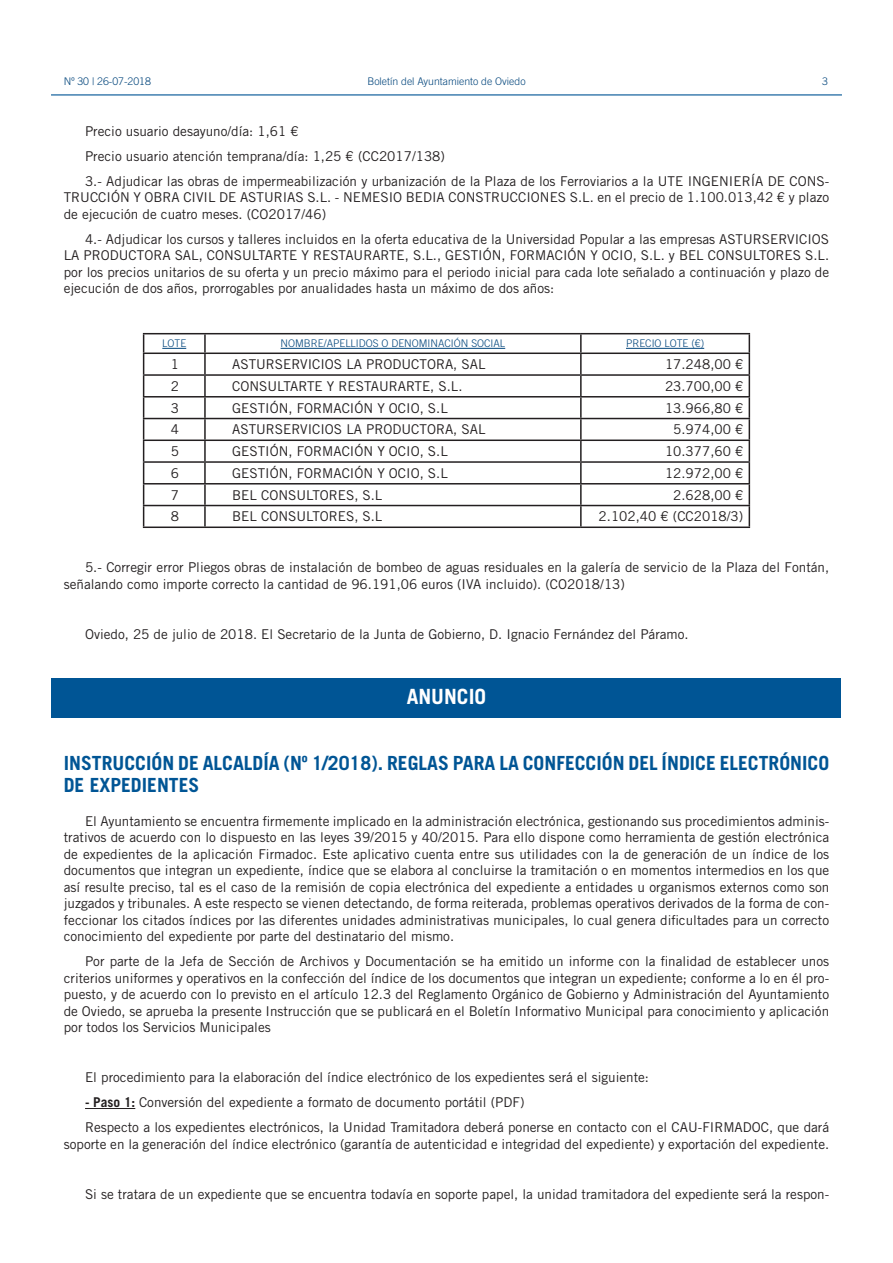
<style>
.page{position:relative;width:893px;height:1263px;background:#fff}
.page>*{position:absolute;margin:0;border:0;box-sizing:border-box;transform-origin:0 0}
.SECCIONES{font:700 21px "Trade Gothic LT Std";color:#fff}
.TÍTULOS_ANUNCIOS_tra{font:700 19.5px/22.5px "Trade Gothic LT Std";color:#005595}
.TEXTO_BIM_trade{font:13.5px/16.5px "Trade Gothic LT Std";color:#231f20;text-align:justify}
.SECCIONES-2{font:300 10.5px "Trade Gothic LT Std";color:#00447b}
.s1{font-weight:700}
</style>
<div class="page">
<hr style="left:51px;top:94px;width:791px;height:1px;background:#005595">
<hr style="left:85px;top:1108px;width:50px;height:1px;background:#231f20">
<hr style="left:143px;top:333px;width:62px;height:1px;background:#231f20">
<hr style="left:205px;top:333px;width:376px;height:1px;background:#231f20">
<svg style="left:204px;top:334px;width:2px;height:18px"></svg>
<hr style="left:581px;top:333px;width:169px;height:1px;background:#231f20">
<svg style="left:580px;top:334px;width:2px;height:18px"></svg>
<hr style="left:143px;top:352px;width:62px;height:2px;background:#231f20">
<hr style="left:205px;top:352px;width:376px;height:2px;background:#231f20">
<hr style="left:204px;top:354px;width:2px;height:20px;background:#231f20">
<hr style="left:581px;top:352px;width:169px;height:2px;background:#231f20">
<hr style="left:580px;top:354px;width:2px;height:20px;background:#231f20">
<hr style="left:143px;top:374px;width:62px;height:2px;background:#231f20">
<hr style="left:205px;top:374px;width:376px;height:2px;background:#231f20">
<hr style="left:204px;top:376px;width:2px;height:20px;background:#231f20">
<hr style="left:581px;top:374px;width:169px;height:2px;background:#231f20">
<hr style="left:580px;top:376px;width:2px;height:20px;background:#231f20">
<hr style="left:143px;top:396px;width:62px;height:1px;background:#231f20">
<hr style="left:205px;top:396px;width:376px;height:1px;background:#231f20">
<hr style="left:204px;top:397px;width:2px;height:21px;background:#231f20">
<hr style="left:581px;top:396px;width:169px;height:1px;background:#231f20">
<hr style="left:580px;top:397px;width:2px;height:21px;background:#231f20">
<hr style="left:143px;top:418px;width:62px;height:1px;background:#231f20">
<hr style="left:205px;top:418px;width:376px;height:1px;background:#231f20">
<hr style="left:204px;top:419px;width:2px;height:20px;background:#231f20">
<hr style="left:581px;top:418px;width:169px;height:1px;background:#231f20">
<hr style="left:580px;top:419px;width:2px;height:20px;background:#231f20">
<hr style="left:143px;top:439px;width:62px;height:2px;background:#231f20">
<hr style="left:205px;top:439px;width:376px;height:2px;background:#231f20">
<hr style="left:204px;top:441px;width:2px;height:20px;background:#231f20">
<hr style="left:581px;top:439px;width:169px;height:2px;background:#231f20">
<hr style="left:580px;top:441px;width:2px;height:20px;background:#231f20">
<hr style="left:143px;top:461px;width:62px;height:2px;background:#231f20">
<hr style="left:205px;top:461px;width:376px;height:2px;background:#231f20">
<hr style="left:204px;top:463px;width:2px;height:20px;background:#231f20">
<hr style="left:581px;top:461px;width:169px;height:2px;background:#231f20">
<hr style="left:580px;top:463px;width:2px;height:20px;background:#231f20">
<hr style="left:143px;top:483px;width:62px;height:1px;background:#231f20">
<hr style="left:205px;top:483px;width:376px;height:1px;background:#231f20">
<hr style="left:204px;top:484px;width:2px;height:21px;background:#231f20">
<hr style="left:581px;top:483px;width:169px;height:1px;background:#231f20">
<hr style="left:580px;top:484px;width:2px;height:21px;background:#231f20">
<hr style="left:143px;top:505px;width:62px;height:1px;background:#231f20">
<svg style="left:143px;top:334px;width:1px;height:192px"></svg>
<hr style="left:205px;top:505px;width:376px;height:1px;background:#231f20">
<hr style="left:204px;top:506px;width:2px;height:20px;background:#231f20">
<hr style="left:581px;top:505px;width:169px;height:1px;background:#231f20">
<hr style="left:580px;top:506px;width:2px;height:20px;background:#231f20">
<svg style="left:749px;top:334px;width:1px;height:192px"></svg>
<hr style="left:143px;top:526px;width:62px;height:2px;background:#231f20">
<hr style="left:205px;top:526px;width:376px;height:2px;background:#231f20">
<hr style="left:581px;top:526px;width:169px;height:2px;background:#231f20">
<svg style="left:162px;top:348px;width:24px;height:1px"></svg>
<hr style="left:281px;top:348px;width:224px;height:1px;background:#00447b">
<hr style="left:626px;top:348px;width:78px;height:1px;background:#00447b">
<div style="left:52px;top:679px;width:789px;height:39px;background:#005595"></div>
<p class="SECCIONES-2" style="left:64px;top:75px;width:89px">Nº 30 | 26-07-2018</p>
<p class="SECCIONES-2" style="left:367px;top:75px;width:160px">Boletín del Ayuntamiento de Oviedo</p>
<p class="SECCIONES-2" style="left:822px;top:75px;width:7px">3</p>
<p class="TEXTO_BIM_trade" style="left:85px;top:123px;width:215px">Precio usuario desayuno/día: 1,61 €</p>
<p class="TEXTO_BIM_trade" style="left:85px;top:148px;width:361px">Precio usuario atención temprana/día: 1,25 € (CC2017/138)</p>
<p class="TEXTO_BIM_trade" style="left:64px;top:173px;width:767px;text-indent:21px">3.- Adjudicar las obras de impermeabilización y urbanización de la Plaza de los Ferroviarios a la UTE INGENIERÍA DE CONS-TRUCCIÓN Y OBRA CIVIL DE ASTURIAS S.L. - NEMESIO BEDIA CONSTRUCCIONES S.L. en el precio de 1.100.013,42 € y plazo de ejecución de cuatro meses. (CO2017/46)</p>
<p class="TEXTO_BIM_trade" style="left:64px;top:231px;width:767px;text-indent:21px">4.- Adjudicar los cursos y talleres incluidos en la oferta educativa de la Universidad Popular a las empresas ASTURSERVICIOS LA PRODUCTORA SAL, CONSULTARTE Y RESTAURARTE, S.L., GESTIÓN, FORMACIÓN Y OCIO, S.L. y BEL CONSULTORES S.L. por los precios unitarios de su oferta y un precio máximo para el periodo inicial para cada lote señalado a continuación y plazo de ejecución de dos años, prorrogables por anualidades hasta un máximo de dos años:</p>
<p class="SECCIONES-2" style="left:162px;top:337px;width:25px">LOTE</p>
<p class="SECCIONES-2" style="left:281px;top:337px;width:226px">NOMBRE/APELLIDOS O DENOMINACIÓN SOCIAL</p>
<p class="SECCIONES-2" style="left:626px;top:337px;width:80px">PRECIO LOTE (€)</p>
<p class="TEXTO_BIM_trade" style="left:171px;top:356px;width:10px">1</p>
<p class="TEXTO_BIM_trade" style="left:232px;top:356px;width:255px">ASTURSERVICIOS LA PRODUCTORA, SAL</p>
<p class="TEXTO_BIM_trade" style="left:665px;top:356px;width:80px">17.248,00 €</p>
<p class="TEXTO_BIM_trade" style="left:171px;top:378px;width:10px">2</p>
<p class="TEXTO_BIM_trade" style="left:232px;top:378px;width:232px">CONSULTARTE Y RESTAURARTE, S.L.</p>
<p class="TEXTO_BIM_trade" style="left:665px;top:378px;width:80px">23.700,00 €</p>
<p class="TEXTO_BIM_trade" style="left:171px;top:399px;width:10px">3</p>
<p class="TEXTO_BIM_trade" style="left:232px;top:399px;width:217px">GESTIÓN, FORMACIÓN Y OCIO, S.L</p>
<p class="TEXTO_BIM_trade" style="left:665px;top:399px;width:80px">13.966,80 €</p>
<p class="TEXTO_BIM_trade" style="left:171px;top:421px;width:10px">4</p>
<p class="TEXTO_BIM_trade" style="left:232px;top:421px;width:255px">ASTURSERVICIOS LA PRODUCTORA, SAL</p>
<p class="TEXTO_BIM_trade" style="left:673px;top:421px;width:72px">5.974,00 €</p>
<p class="TEXTO_BIM_trade" style="left:171px;top:443px;width:10px">5</p>
<p class="TEXTO_BIM_trade" style="left:232px;top:443px;width:217px">GESTIÓN, FORMACIÓN Y OCIO, S.L</p>
<p class="TEXTO_BIM_trade" style="left:665px;top:443px;width:80px">10.377,60 €</p>
<p class="TEXTO_BIM_trade" style="left:171px;top:465px;width:10px">6</p>
<p class="TEXTO_BIM_trade" style="left:232px;top:465px;width:217px">GESTIÓN, FORMACIÓN Y OCIO, S.L</p>
<p class="TEXTO_BIM_trade" style="left:665px;top:465px;width:80px">12.972,00 €</p>
<p class="TEXTO_BIM_trade" style="left:171px;top:486px;width:10px">7</p>
<p class="TEXTO_BIM_trade" style="left:232px;top:486px;width:152px">BEL CONSULTORES, S.L</p>
<p class="TEXTO_BIM_trade" style="left:673px;top:486px;width:72px">2.628,00 €</p>
<p class="TEXTO_BIM_trade" style="left:171px;top:508px;width:10px">8</p>
<p class="TEXTO_BIM_trade" style="left:232px;top:508px;width:152px">BEL CONSULTORES, S.L</p>
<p class="TEXTO_BIM_trade" style="left:599px;top:508px;width:146px">2.102,40 € (CC2018/3)</p>
<p class="TEXTO_BIM_trade" style="left:64px;top:559px;width:767px;text-indent:21px">5.- Corregir error Pliegos obras de instalación de bombeo de aguas residuales en la galería de servicio de la Plaza del Fontán, señalando como importe correcto la cantidad de 96.191,06 euros (IVA incluido). (CO2018/13)</p>
<p class="TEXTO_BIM_trade" style="left:85px;top:625px;width:605px">Oviedo, 25 de julio de 2018. El Secretario de la Junta de Gobierno, D. Ignacio Fernández del Páramo.</p>
<p class="SECCIONES" style="left:407px;top:684px;width:81px">ANUNCIO</p>
<p class="TÍTULOS_ANUNCIOS_tra" style="left:64px;top:751px;width:767px">INSTRUCCIÓN DE ALCALDÍA (Nº 1/2018). REGLAS PARA LA CONFECCIÓN DEL ÍNDICE ELECTRÓNICO<br>DE EXPEDIENTES</p>
<p class="TEXTO_BIM_trade" style="left:64px;top:812px;width:767px;text-indent:21px">El Ayuntamiento se encuentra firmemente implicado en la administración electrónica, gestionando sus procedimientos adminis&shy;trativos de acuerdo con lo dispuesto en las leyes 39/2015 y 40/2015. Para ello dispone como herramienta de gestión electrónica de expedientes de la aplicación Firmadoc. Este aplicativo cuenta entre sus utilidades con la de generación de un índice de los documentos que integran un expediente, índice que se elabora al concluirse la tramitación o en momentos intermedios en los que así resulte preciso, tal es el caso de la remisión de copia electrónica del expediente a entidades u organismos externos como son juzgados y tribunales. A este respecto se vienen detectando, de forma reiterada, problemas operativos derivados de la forma de con&shy;feccionar los citados índices por las diferentes unidades administrativas municipales, lo cual genera dificultades para un correcto conocimiento del expediente por parte del destinatario del mismo.</p>
<p class="TEXTO_BIM_trade" style="left:64px;top:953px;width:767px;text-indent:21px">Por parte de la Jefa de Sección de Archivos y Documentación se ha emitido un informe con la finalidad de establecer unos criterios uniformes y operativos en la confección del índice de los documentos que integran un expediente; conforme a lo en él pro&shy;puesto, y de acuerdo con lo previsto en el artículo 12.3 del Reglamento Orgánico de Gobierno y Administración del Ayuntamiento de Oviedo, se aprueba la presente Instrucción que se publicará en el Boletín Informativo Municipal para conocimiento y aplicación por todos los Servicios Municipales</p>
<p class="TEXTO_BIM_trade" style="left:85px;top:1069px;width:565px">El procedimiento para la elaboración del índice electrónico de los expedientes será el siguiente:</p>
<p class="TEXTO_BIM_trade" style="left:85px;top:1094px;width:441px"><span class="s1">- Paso 1:</span> Conversión del expediente a formato de documento portátil (PDF)</p>
<p class="TEXTO_BIM_trade" style="left:64px;top:1119px;width:767px;text-align:right">Respecto a los expedientes electrónicos, la Unidad Tramitadora deberá ponerse en contacto con el CAU-FIRMADOC, que dará soporte en la generación del índice electrónico (garantía de autenticidad e integridad del expediente) y exportación del expediente.</p>
<p class="TEXTO_BIM_trade" style="left:85px;top:1185px;width:746px">Si se tratara de un expediente que se encuentra todavía en soporte papel, la unidad tramitadora del expediente será la respon-</p>
</div>
